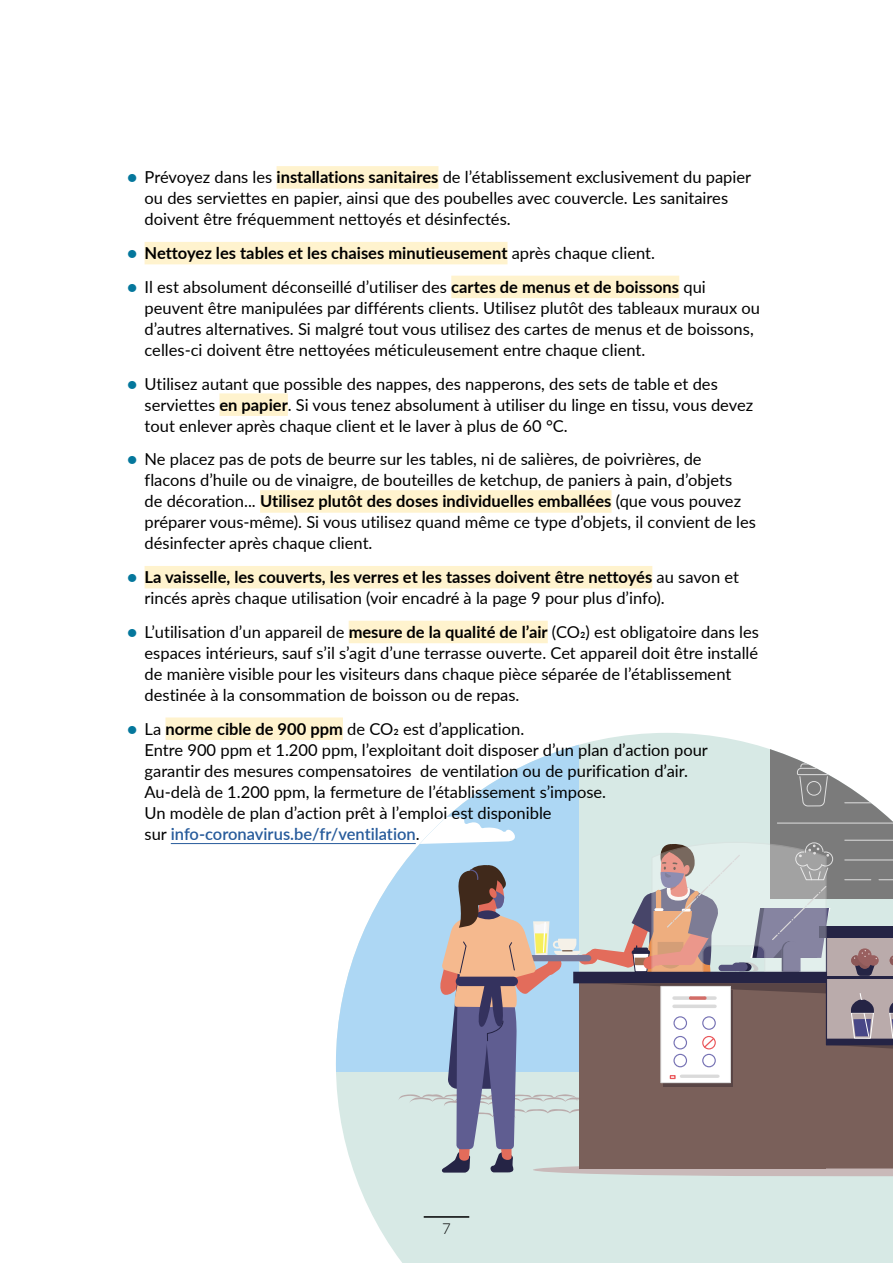
<style>
.page{position:relative;width:893px;height:1263px;background:#fff}
.page>*{position:absolute;margin:0;border:0;box-sizing:border-box;transform-origin:0 0}
.Body_text_bullet{font:16.5px/21px "Lato";color:#000}
.Body_text_bullet-2{font:700 16.5px "Lato";color:#000}
.t1{font:300 15px "Lato";color:#000}
.s1{font-weight:900;color:#04779c}
.s2{font-weight:700}
.s3{font-weight:400}
.s4{font-weight:600;color:#275b9b}
</style>
<div class="page">
<svg style="left:356px;top:733px;width:537px;height:530px;background:#d9eae6"></svg>
<div style="left:336px;top:733px;width:243px;height:339px;background:#fff"></div>
<svg style="left:770px;top:741px;width:123px;height:18px"></svg>
<svg style="left:336px;top:759px;width:557px;height:418px;background:#aeb0b5"></svg>
<hr style="left:424px;top:1216px;width:45px;height:2px;background:#000">
<div style="left:277px;top:166px;width:161px;height:23px;background:#fff3ce"></div>
<div style="left:145px;top:242px;width:362px;height:22px;background:#fff3ce"></div>
<div style="left:451px;top:276px;width:228px;height:22px;background:#fff3ce"></div>
<div style="left:219px;top:393px;width:69px;height:23px;background:#fff3ce"></div>
<div style="left:260px;top:490px;width:352px;height:23px;background:#fff3ce"></div>
<div style="left:145px;top:566px;width:507px;height:22px;background:#fff3ce"></div>
<div style="left:349px;top:621px;width:199px;height:22px;background:#fff3ce"></div>
<div style="left:165px;top:717px;width:178px;height:23px;background:#fff3ce"></div>
<hr style="left:171px;top:843px;width:245px;height:1px;background:#275b9b">
<p class="Body_text_bullet" style="left:145px;top:166px;width:608px;text-indent:-17px"><span class="s1">•</span> Prévoyez dans les <span class="s2">installations sanitaires</span> de l’établissement exclusivement du papier ou des serviettes en papier, ainsi que des poubelles avec couvercle. Les sanitaires doivent être fréquemment nettoyés et désinfectés.</p>
<p class="Body_text_bullet-2" style="left:128px;top:241px;width:529px"><span class="s1">•</span> Nettoyez les tables et les chaises minutieusement <span class="s3">après chaque client.</span></p>
<p class="Body_text_bullet" style="left:145px;top:276px;width:617px;text-indent:-17px"><span class="s1">•</span> Il est absolument déconseillé d’utiliser des <span class="s2">cartes de menus et de boissons</span> qui peuvent être manipulées par différents clients. Utilisez plutôt des tableaux muraux ou d’autres alternatives. Si malgré tout vous utilisez des cartes de menus et de boissons, celles-ci doivent être nettoyées méticuleusement entre chaque client.</p>
<p class="Body_text_bullet" style="left:145px;top:372px;width:610px;text-indent:-17px"><span class="s1">•</span> Utilisez autant que possible des nappes, des napperons, des sets de table et des serviettes <span class="s2">en papier</span>. Si vous tenez absolument à utiliser du linge en tissu, vous devez tout enlever après chaque client et le laver à plus de 60 °C.</p>
<p class="Body_text_bullet" style="left:145px;top:448px;width:613px;text-indent:-17px"><span class="s1">•</span> Ne placez pas de pots de beurre sur les tables, ni de salières, de poivrières, de flacons d’huile ou de vinaigre, de bouteilles de ketchup, de paniers à pain, d’objets<br>de décoration... <span class="s2">Utilisez plutôt des doses individuelles emballées</span> (que vous pouvez préparer vous-même). Si vous utilisez quand même ce type d’objets, il convient de les désinfecter après chaque client.</p>
<p class="Body_text_bullet" style="left:145px;top:566px;width:596px;text-indent:-17px"><span class="s1">•</span> <span class="s2">La vaisselle, les couverts, les verres et les tasses doivent être nettoyés</span> au savon et rincés après chaque utilisation (voir encadré à la page 9 pour plus d’info).</p>
<p class="Body_text_bullet" style="left:145px;top:621px;width:616px;text-indent:-17px"><span class="s1">•</span> L’utilisation d’un appareil de <span class="s2">mesure de la qualité de l’air</span> (CO2) est obligatoire dans les espaces intérieurs, sauf s’il s’agit d’une terrasse ouverte. Cet appareil doit être installé de manière visible pour les visiteurs dans chaque pièce séparée de l’établissement destinée à la consommation de boisson ou de repas.</p>
<p class="Body_text_bullet" style="left:145px;top:717px;width:565px;text-indent:-17px"><span class="s1">•</span> La <span class="s2">norme cible de 900 ppm</span> de CO2 est d’application.<br>Entre 900 ppm et 1.200 ppm, l’exploitant doit disposer d’un plan d’action pour garantir des mesures compensatoires de ventilation ou de purification d’air.<br>Au-delà de 1.200 ppm, la fermeture de l’établissement s’impose.<br>Un modèle de plan d’action prêt à l’emploi est disponible<br>sur <span class="s4">info-coronavirus.be/fr/ventilation</span>.</p>
<p class="t1" style="left:442px;top:1218px;width:10px">7</p>
</div>
